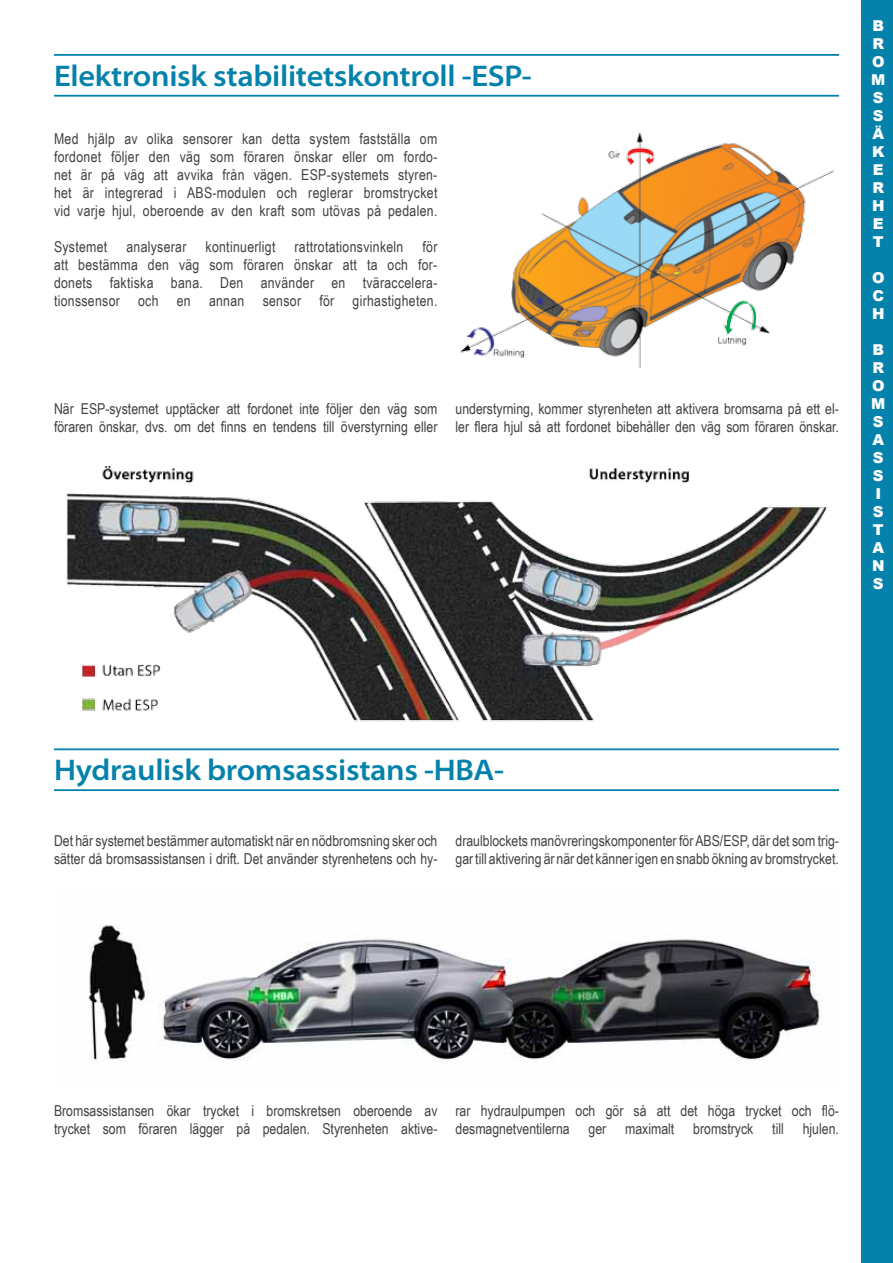
<style>
.page{position:relative;width:893px;height:1263px;background:#fff}
.page>*{position:absolute;margin:0;border:0;box-sizing:border-box;transform-origin:0 0}
.t1{font:600 semi-expanded 30px "Myriad Pro";letter-spacing:-.01em;color:#0482ab}
.t2{font:15px/18px "Arial Narrow";color:#414042}
.t3{font:15px "Arial Narrow";letter-spacing:.02em;color:#414042}
.t4{font:900 15px/18px "Arial";color:#fff}
</style>
<div class="page">
<hr style="left:54px;top:54px;width:785px;height:2px;background:#0482ab">
<hr style="left:54px;top:95px;width:785px;height:2px;background:#0482ab">
<img style="left:460px;top:132px;width:374px;height:237px">
<img style="left:66px;top:466px;width:762px;height:256px">
<hr style="left:54px;top:748px;width:785px;height:2px;background:#0482ab">
<hr style="left:54px;top:789px;width:785px;height:2px;background:#0482ab">
<img style="left:88px;top:925px;width:735px;height:136px">
<div style="left:862px;top:0;width:31px;height:1263px;background:#0482ab"></div>
<h1 class="t1" style="left:54px;top:59px;width:479px">Elektronisk stabilitetskontroll -ESP-</h1>
<p class="t2" style="left:54px;top:129px;width:385px;text-align:justify">Med hjälp av olika sensorer kan detta system fastställa om fordonet följer den väg som föraren önskar eller om fordo&shy;net är på väg att avvika från vägen. ESP-systemets styren&shy;het är integrerad i ABS-modulen och reglerar bromstrycket vid varje hjul, oberoende av den kraft som utövas på pedalen.</p>
<p class="t3" style="left:54px;top:236px;width:55px">Systemet</p>
<p class="t3" style="left:126px;top:236px;width:62px">analyserar</p>
<p class="t3" style="left:206px;top:236px;width:71px">kontinuerligt</p>
<p class="t3" style="left:295px;top:236px;width:110px">rattrotationsvinkeln</p>
<p class="t2" style="left:54px;top:237px;width:385px;text-align:justify;text-indent:368px">för att bestämma den väg som föraren önskar att ta och for&shy;donets faktiska bana. Den använder en tväraccelera&shy;tionssensor och en annan sensor för girhastigheten.</p>
<p class="t2" style="left:54px;top:399px;width:385px">När ESP-systemet upptäcker att fordonet inte följer den väg som föraren önskar, dvs. om det finns en tendens till överstyrning eller</p>
<p class="t2" style="left:455px;top:399px;width:385px">understyrning, kommer styrenheten att aktivera bromsarna på ett el&shy;ler flera hjul så att fordonet bibehåller den väg som föraren önskar.</p>
<p class="t4" style="left:871px;top:16px;width:16px">B<br>R<br>O<br>M<br>S<br>S<br>Ä<br>K<br>E<br>R<br>H<br>E<br>T</p>
<p class="t4" style="left:872px;top:268px;width:14px;text-align:justify">O C H</p>
<p class="t4" style="left:871px;top:340px;width:16px">B<br>R<br>O<br>M<br>S<br>A<br>S<br>S<br>I<br>S<br>T<br>A<br>N<br>S</p>
<h1 class="t1" style="left:54px;top:753px;width:451px">Hydraulisk bromsassistans -HBA-</h1>
<p class="t2" style="left:54px;top:831px;width:385px">Det här systemet bestämmer automatiskt när en nödbromsning sker och sätter då bromsassistansen i drift. Det använder styrenhetens och hy-</p>
<p class="t2" style="left:455px;top:831px;width:385px">draulblockets manövreringskomponenter för ABS/ESP, där det som trig&shy;gar till aktivering är när det känner igen en snabb ökning av bromstrycket.</p>
<p class="t2" style="left:54px;top:1101px;width:385px">Bromsassistansen ökar trycket i bromskretsen oberoende av trycket som föraren lägger på pedalen. Styrenheten aktive-</p>
<p class="t2" style="left:455px;top:1101px;width:385px">rar hydraulpumpen och gör så att det höga trycket och flö&shy;desmagnetventilerna</p>
<p class="t2" style="left:589px;top:1119px;width:19px">ger</p>
<p class="t2" style="left:625px;top:1119px;width:51px">maximalt</p>
<p class="t2" style="left:693px;top:1119px;width:62px">bromstryck</p>
<p class="t2" style="left:772px;top:1119px;width:13px">till</p>
<p class="t2" style="left:803px;top:1119px;width:38px">hjulen.</p>
</div>
